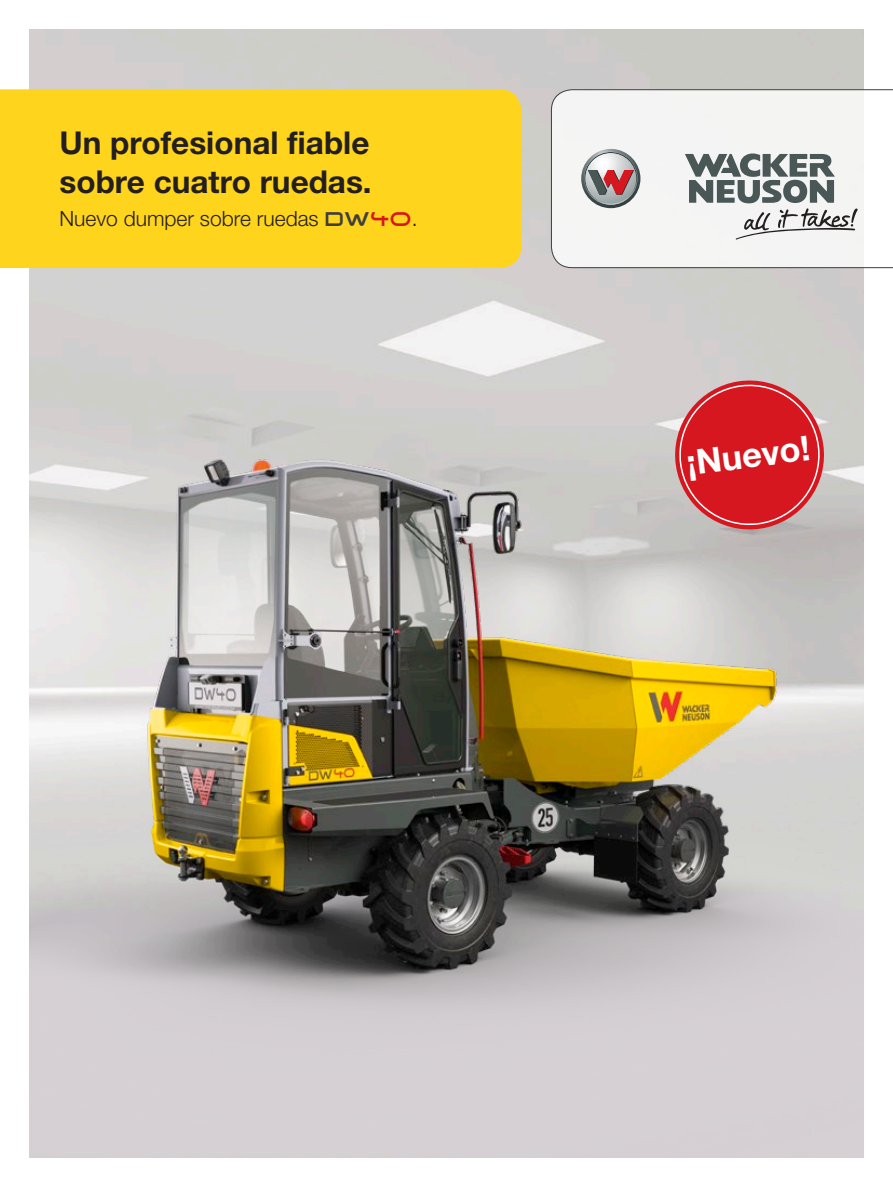
<style>
.page{position:relative;width:893px;height:1187px;background:#fff}
.page>*{position:absolute;margin:0;border:0;box-sizing:border-box;transform-origin:0 0}
.t1{font:700 34.5px "Helvetica Neue LTW1 G";color:#fff}
.t2{font:700 31.5px/39px "Helvetica Neue LTW1 G";color:#231f20}
.t3{font:300 21px "Helvetica Neue LTW1 G";color:#231f20}
.s1{font-family:"Wacker Neuson";font-weight:400;color:#3e3e3f}
.s2{font-family:"Wacker Neuson";font-weight:400;color:#d7171f}
</style>
<div class="page">
<img style="left:30px;top:332px;width:833px;height:824px">
<div style="left:0;top:89px;width:521px;height:179px;background:#fed41d"></div>
<svg style="left:551px;top:89px;width:342px;height:179px"></svg>
<svg style="left:580px;top:149px;width:61px;height:59px"></svg>
<svg style="left:685px;top:153px;width:173px;height:86px"></svg>
<svg style="left:666px;top:371px;width:167px;height:168px"></svg>
<p class="t2" style="left:60px;top:123px;width:314px">Un profesional fiable sobre cuatro ruedas.</p>
<p class="t3" style="left:60px;top:206px;width:360px">Nuevo dumper sobre ruedas <span class="s1">DW</span><span class="s2">40</span>.</p>
<p class="t1" style="left:684px;top:441px;width:126px;rotate:-7deg">¡Nuevo!</p>
</div>
